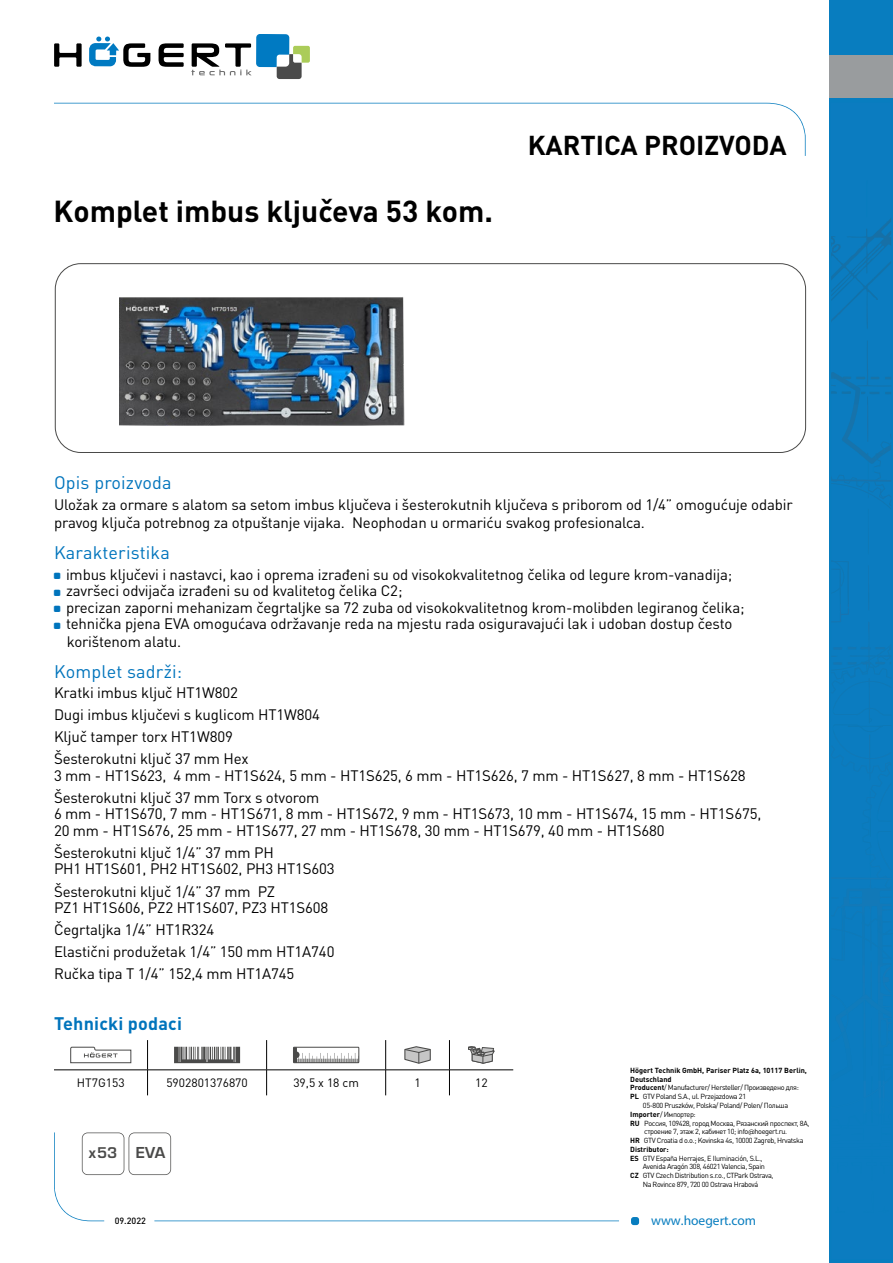
<style>
.page{position:relative;width:893px;height:1263px;background:#fff}
.page>*{position:absolute;margin:0;border:0;box-sizing:border-box;transform-origin:0 0}
.t1{font:700 30px "DIN Pro";color:#000}
.t2{font:700 27px "DIN Pro";color:#000}
.t3{font:18px "DIN Pro";letter-spacing:.01em;color:#0074bc}
.t4{font:700 18px "DIN Pro";letter-spacing:.01em;color:#0074bc}
.t5{font:15px/16.5px "DIN Pro";letter-spacing:-.01em;color:#000}
.t6{font:700 14.7px "Euromode";color:#4a4a49}
.t7{font:700 14.4px "Euromode";color:#4a4a49}
.t8{font:13.5px "Myriad Pro";color:#087dbf}
.t9{font:12px "DIN Pro";color:#000}
.t10{font:500 9px "DIN Pro";color:#000}
.t11{font:7.35px "DIN Pro";letter-spacing:-.05em;color:#000}
.t12{font:700 7.35px "DIN Pro";color:#000}
.s1{font-weight:700}
.s2{font-family:"Merel"}
</style>
<div class="page">
<svg style="left:54px;top:43px;width:28px;height:24px"></svg>
<svg style="left:159px;top:43px;width:25px;height:24px"></svg>
<svg style="left:89px;top:37px;width:61px;height:30px"></svg>
<svg style="left:191px;top:34px;width:119px;height:45px"></svg>
<svg style="left:54px;top:103px;width:752px;height:53px"></svg>
<div style="left:631px;top:1217px;width:8px;height:8px;background:#087dbf;border-radius:3px"></div>
<svg style="left:54px;top:1132px;width:565px;height:89px"></svg>
<div style="left:830px;top:0;width:63px;height:1263px;background:#087dbf"></div>
<img style="left:831px;top:273px;width:50px;height:56px">
<img style="left:867px;top:222px;width:24px;height:44px">
<img style="left:831px;top:222px;width:56px;height:42px">
<svg style="left:831px;top:341px;width:60px;height:565px"></svg>
<img style="left:863px;top:906px;width:28px;height:76px">
<img style="left:831px;top:877px;width:60px;height:2px">
<img style="left:848px;top:647px;width:43px;height:3px">
<div style="left:830px;top:56px;width:63px;height:42px;background:#999c9e"></div>
<svg style="left:147px;top:1070px;width:1px;height:25px"></svg>
<svg style="left:266px;top:1070px;width:1px;height:25px"></svg>
<svg style="left:385px;top:1070px;width:1px;height:25px"></svg>
<svg style="left:449px;top:1070px;width:1px;height:25px"></svg>
<hr style="left:147px;top:1040px;width:1px;height:30px;background:#000">
<hr style="left:266px;top:1040px;width:1px;height:30px;background:#000">
<hr style="left:385px;top:1040px;width:1px;height:30px;background:#000">
<hr style="left:449px;top:1040px;width:1px;height:30px;background:#000">
<hr style="left:54px;top:1069px;width:94px;height:1px;background:#000">
<hr style="left:148px;top:1069px;width:119px;height:1px;background:#000">
<hr style="left:267px;top:1069px;width:119px;height:1px;background:#000">
<hr style="left:386px;top:1069px;width:63px;height:1px;background:#000">
<hr style="left:449px;top:1069px;width:64px;height:1px;background:#000">
<svg style="left:70px;top:1047px;width:61px;height:16px"></svg>
<svg style="left:174px;top:1047px;width:66px;height:16px"></svg>
<svg style="left:295px;top:1049px;width:62px;height:12px"></svg>
<div style="left:293px;top:1047px;width:66px;height:16px;border:1px solid #4a4a49"></div>
<svg style="left:404px;top:1046px;width:27px;height:18px"></svg>
<svg style="left:468px;top:1046px;width:27px;height:18px"></svg>
<svg style="left:82px;top:1132px;width:89px;height:43px"></svg>
<img style="left:119px;top:297px;width:286px;height:129px">
<div style="left:55px;top:263px;width:751px;height:190px;border:1px solid #4a4a49;border-radius:26px"></div>
<h1 class="t1" style="left:54px;top:191px;width:441px">Komplet imbus ključeva 53 kom.</h1>
<h2 class="t2" style="left:528px;top:126px;width:261px">KARTICA PROIZVODA</h2>
<p class="t3" style="left:54px;top:471px;width:119px">Opis proizvoda</p>
<p class="t5" style="left:54px;top:495px;width:740px;line-height:18px">Uložak za ormare s alatom sa setom imbus ključeva i šesterokutnih ključeva s priborom od 1/4” omogućuje odabir pravog ključa potrebnog za otpuštanje vijaka. Neophodan u ormariću svakog profesionalca.</p>
<p class="t3" style="left:54px;top:540px;width:117px">Karakteristika</p>
<p class="t5" style="left:66px;top:566px;width:680px">imbus ključevi i nastavci, kao i oprema izrađeni su od visokokvalitetnog čelika od legure krom-vanadija; završeci odvijača izrađeni su od kvalitetog čelika C2;<br>precizan zaporni mehanizam čegrtaljke sa 72 zuba od visokokvalitetnog krom-molibden legiranog čelika; tehnička pjena EVA omogućava održavanje reda na mjestu rada osiguravajući lak i udoban dostup često</p>
<p class="t5" style="left:67px;top:633px;width:116px">korištenom alatu.</p>
<p class="t3" style="left:54px;top:660px;width:130px">Komplet sadrži:</p>
<p class="t5" style="left:54px;top:681px;width:268px;line-height:22px">Kratki imbus ključ HT1W802<br>Dugi imbus ključevi s kuglicom HT1W804<br>Ključ tamper torx HT1W809<br>Šesterokutni ključ 37 mm Hex</p>
<p class="t5" style="left:54px;top:764px;width:693px;line-height:22px">3 mm - HT1S623, 4 mm - HT1S624, 5 mm - HT1S625, 6 mm - HT1S626, 7 mm - HT1S627, 8 mm - HT1S628<br>Šesterokutni ključ 37 mm Torx s otvorom</p>
<p class="t5" style="left:54px;top:805px;width:709px">6 mm - HT1S670, 7 mm - HT1S671, 8 mm - HT1S672, 9 mm - HT1S673, 10 mm - HT1S674, 15 mm - HT1S675,<br>20 mm - HT1S676, 25 mm - HT1S677, 27 mm - HT1S678, 30 mm - HT1S679, 40 mm - HT1S680</p>
<p class="t5" style="left:54px;top:844px;width:282px">Šesterokutni ključ 1/4” 37 mm PH<br>PH1 HT1S601, PH2 HT1S602, PH3 HT1S603</p>
<p class="t5" style="left:54px;top:882px;width:276px">Šesterokutni ključ 1/4” 37 mm PZ<br>PZ1 HT1S606, PZ2 HT1S607, PZ3 HT1S608</p>
<p class="t5" style="left:54px;top:918px;width:282px;line-height:22px">Čegrtaljka 1/4” HT1R324<br>Elastični produžetak 1/4” 150 mm HT1A740<br>Ručka tipa T 1/4” 152,4 mm HT1A745</p>
<p class="t4" style="left:54px;top:1011px;width:129px">Tehnicki podaci</p>
<p class="t9" style="left:77px;top:1075px;width:49px">HT7G153</p>
<p class="t9" style="left:166px;top:1075px;width:83px">5902801376870</p>
<p class="t9" style="left:293px;top:1075px;width:67px">39,5 x 18 cm</p>
<p class="t9" style="left:414px;top:1075px;width:8px">1</p>
<p class="t9" style="left:475px;top:1075px;width:14px">12</p>
<p class="t7" style="left:89px;top:1144px;width:30px">x53</p>
<p class="t6" style="left:136px;top:1144px;width:31px">EVA</p>
<p class="t12" style="left:630px;top:1065px;width:178px">Högert Technik GmbH, Pariser Platz 6a, 10117 Berlin,</p>
<p class="t12" style="left:630px;top:1074px;width:43px">Deutschland</p>
<p class="t11" style="left:630px;top:1083px;width:170px"><span class="s1">Producent</span>/ Manufacturer/ Hersteller/ Произведено для:</p>
<p class="t11" style="left:630px;top:1091px;width:117px"><span class="s1">PL</span> GTV Poland S.A., ul. Przejazdowa 21</p>
<p class="t11" style="left:643px;top:1100px;width:147px">05-800 Pruszków, Polska/ Poland/ Polen/ Польша</p>
<p class="t11" style="left:630px;top:1109px;width:67px"><span class="s1">Importer</span>/ Импортер:</p>
<p class="t11" style="left:630px;top:1118px;width:181px"><span class="s1">RU</span> Россия, 109428, город Москва, Рязанский проспект, 8А,</p>
<p class="t11" style="left:644px;top:1127px;width:144px">строение 7, этаж 2, кабинет 10; info<span class="s2">@</span>hoegert.ru.</p>
<p class="t11" style="left:630px;top:1135px;width:175px"><span class="s1">HR</span> GTV Croatia d o.o.; Kovinska 4s, 10000 Zagreb, Hrvatska</p>
<p class="t12" style="left:630px;top:1144px;width:40px">Distributor:</p>
<p class="t11" style="left:630px;top:1153px;width:134px"><span class="s1">ES</span> GTV España Herrajes, E Iluminación, S.L.,</p>
<p class="t11" style="left:643px;top:1162px;width:124px">Avenida Aragón 308, 46021 Valencia, Spain</p>
<p class="t11" style="left:630px;top:1170px;width:145px"><span class="s1">CZ</span> GTV Czech Distribution s.r.o., CTPark Ostrava,</p>
<p class="t11" style="left:643px;top:1179px;width:117px">Na Rovince 879, 720 00 Ostrava Hrabová</p>
<p class="t10" style="left:115px;top:1213px;width:33px">09.2022</p>
<p class="t8" style="left:651px;top:1212px;width:107px">www.hoegert.com</p>
</div>
